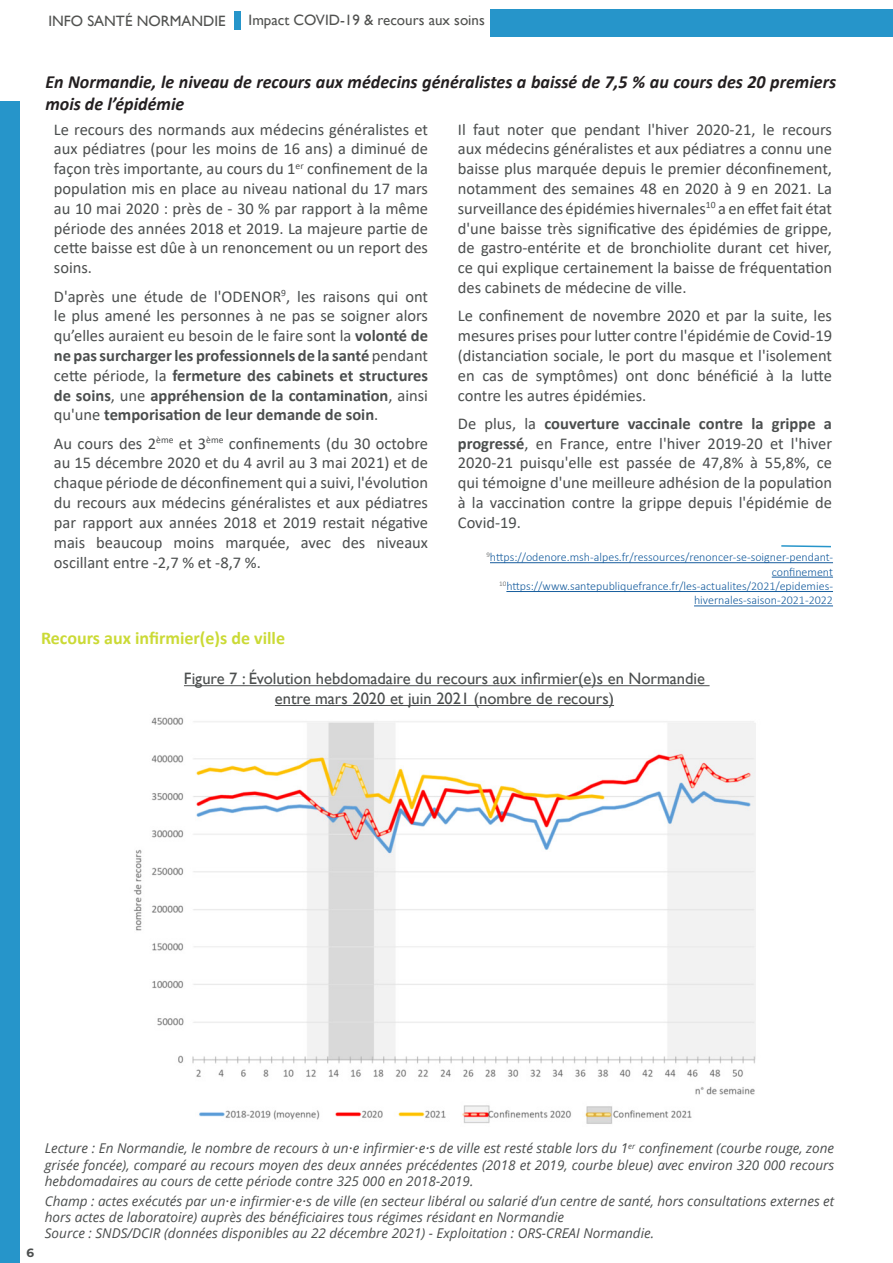
<style>
.page{position:relative;width:893px;height:1263px;background:#fff}
.page>*{position:absolute;margin:0;border:0;box-sizing:border-box;transform-origin:0 0}
.t1{font:italic 700 18.6px/21.6px "Calibri";color:#231f20}
.t2{font:700 18px "Calibri";color:#cbda36}
.t3{font:16.5px/19.8px "Calibri";color:#4b4e4e;text-align:justify}
.t4{font:16.5px/19.8px "Gill Sans";color:#4b4e4e;text-align:center}
.t5{font:15px "Gill Sans";color:#515250}
.t6{font:italic 13.5px/16.2px "Open Sans";color:#4b4e4e;text-align:justify}
.t7{font:300 12px/14.4px "Calibri";color:#175d9e;text-align:right}
.t8{font:700 12px "Montserrat";color:#4b4e4e}
.s1{font-weight:700}
.s2{font-family:"Calibri";font-style:normal;font-size:16.5px}
.s3{font-family:"Calibri";font-size:16.5px}
</style>
<div class="page">
<div style="left:0;top:102px;width:20px;height:1161px;background:#2695ca"></div>
<div style="left:234px;top:11px;width:6px;height:19px;background:#2695ca"></div>
<div style="left:490px;top:10px;width:403px;height:27px;background:#2695ca"></div>
<hr style="left:184px;top:685px;width:526px;height:1px;background:#4b4e4e">
<hr style="left:275px;top:705px;width:339px;height:1px;background:#4b4e4e">
<img style="left:133px;top:717px;width:623px;height:407px">
<hr style="left:490px;top:562px;width:343px;height:1px;background:#175d9e">
<hr style="left:772px;top:577px;width:61px;height:1px;background:#175d9e">
<hr style="left:506px;top:591px;width:327px;height:1px;background:#175d9e">
<hr style="left:694px;top:606px;width:139px;height:1px;background:#175d9e">
<svg style="left:781px;top:545px;width:50px;height:3px"></svg>
<p class="t5" style="left:48px;top:12px;width:179px">INFO SANTÉ NORMANDIE</p>
<p class="t5" style="left:249px;top:11px;width:238px">Impact COVID-19 &amp; recours aux soins</p>
<p class="t1" style="left:45px;top:71px;width:792px">En Normandie, le niveau de recours aux médecins généralistes a baissé de 7,5 % au cours des 20 premiers mois de l’épidémie</p>
<p class="t3" style="left:54px;top:119px;width:376px">Le recours des normands aux médecins généralistes et aux pédiatres (pour les moins de 16 ans) a diminué de façon très importante, au cours du 1<sup>er</sup> confinement de la population mis en place au niveau national du 17 mars au 10 mai 2020 : près de - 30 % par rapport à la même période des années 2018 et 2019. La majeure partie de cette baisse est dûe à un renoncement ou un report des soins.</p>
<p class="t3" style="left:54px;top:286px;width:376px">D'après une étude de l'ODENOR<sup>9</sup>, les raisons qui ont le plus amené les personnes à ne pas se soigner alors qu’elles auraient eu besoin de le faire sont la <span class="s1">volonté de ne pas surcharger les professionnels de la santé</span> pendant cette période, la <span class="s1">fermeture des cabinets et structures de soins</span>, une <span class="s1">appréhension de la contamination</span>, ainsi qu'une <span class="s1">temporisation de leur demande de soin</span>.</p>
<p class="t3" style="left:54px;top:433px;width:376px">Au cours des 2<sup>ème</sup> et 3<sup>ème</sup> confinements (du 30 octobre au 15 décembre 2020 et du 4 avril au 3 mai 2021) et de chaque période de déconfinement qui a suivi, l'évolution du recours aux médecins généralistes et aux pédiatres par rapport aux années 2018 et 2019 restait négative mais beaucoup moins marquée, avec des niveaux oscillant entre -2,7 % et -8,7 %.</p>
<p class="t3" style="left:458px;top:119px;width:376px">Il faut noter que pendant l'hiver 2020-21, le recours aux médecins généralistes et aux pédiatres a connu une baisse plus marquée depuis le premier déconfinement, notamment des semaines 48 en 2020 à 9 en 2021. La surveillance des épidémies hivernales<sup>10</sup> a en effet fait état d'une baisse très significative des épidémies de grippe, de gastro-entérite et de bronchiolite durant cet hiver, ce qui explique certainement la baisse de fréquentation des cabinets de médecine de ville.</p>
<p class="t3" style="left:458px;top:306px;width:376px">Le confinement de novembre 2020 et par la suite, les mesures prises pour lutter contre l'épidémie de Covid-19 (distanciation sociale, le port du masque et l'isolement en cas de symptômes) ont donc bénéficié à la lutte contre les autres épidémies.</p>
<p class="t3" style="left:458px;top:413px;width:376px">De plus, la <span class="s1">couverture vaccinale contre la grippe a progressé</span>, en France, entre l'hiver 2019-20 et l'hiver 2020-21 puisqu'elle est passée de 47,8% à 55,8%, ce qui témoigne d'une meilleure adhésion de la population à la vaccination contre la grippe depuis l'épidémie de Covid-19.</p>
<p class="t7" style="left:486px;top:550px;width:348px"><sup>9</sup>https://odenore.msh-alpes.fr/ressources/renoncer-se-soigner-pendant&shy;confinement <sup>10</sup>https://www.santepubliquefrance.fr/les-actualites/2021/epidemies&shy;hivernales-saison-2021-2022</p>
<p class="t2" style="left:41px;top:625px;width:246px">Recours aux infirmier(e)s de ville</p>
<p class="t4" style="left:184px;top:669px;width:523px">Figure 7 : Évolution hebdomadaire du recours aux infirmier(e)s en Normandie entre mars 2020 et juin 2021 (nombre de recours)</p>
<p class="t8" style="left:26px;top:1243px;width:9px">6</p>
<p class="t6" style="left:45px;top:1140px;width:791px">Lecture : En Normandie, le nombre de recours à un<span class="s2">·</span>e infirmier<span class="s2">·</span>e<span class="s3">·</span>s de ville est resté stable lors du 1<sup>er</sup> confinement (courbe rouge, zone grisée foncée), comparé au recours moyen des deux années précédentes (2018 et 2019, courbe bleue) avec environ 320 000 recours hebdomadaires au cours de cette période contre 325 000 en 2018-2019.</p>
<p class="t6" style="left:45px;top:1192px;width:791px;text-align:left">Champ : actes exécutés par un<span class="s2">·</span>e infirmier<span class="s2">·</span>e<span class="s3">·</span>s de ville (en secteur libéral ou salarié d’un centre de santé, hors consultations externes et hors actes de laboratoire) auprès des bénéficiaires tous régimes résidant en Normandie<br>Source : SNDS/DCIR (données disponibles au 22 décembre 2021) - Exploitation : ORS-CREAI Normandie.</p>
</div>
